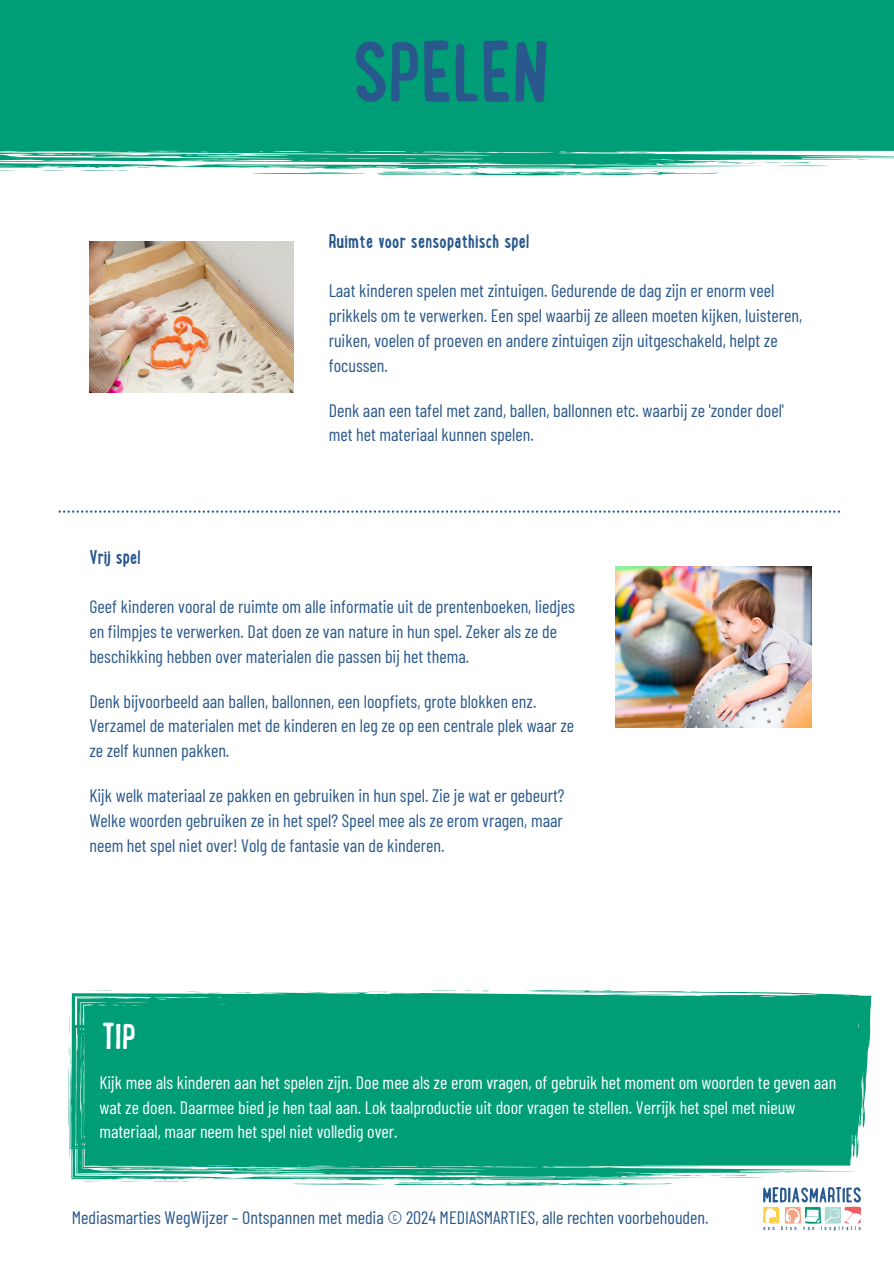
<style>
.page{position:relative;width:894px;height:1264px;background:#fff}
.page>*{position:absolute;margin:0;border:0;box-sizing:border-box;transform-origin:0 0}
.t1{font:700 90px "Lunch Box";color:#29588c}
.t2{font:700 38.25px "Lunch Box";color:#fff}
.t3{font:700 21px "Lunch Box";color:#29588c}
.t4{font:18px/24.8px "Barlow Condensed";color:#29588c}
.t5{font:18px/24.8px "Barlow Condensed";color:#fff}
</style>
<div class="page">
<svg style="left:71px;top:990px;width:800px;height:135px;background:#21aa88"></svg>
<svg style="left:305px;top:991px;width:25px;height:1px"></svg>
<svg style="left:681px;top:994px;width:15px;height:1px"></svg>
<svg style="left:86px;top:990px;width:27px;height:1px"></svg>
<svg style="left:185px;top:991px;width:37px;height:2px"></svg>
<svg style="left:236px;top:992px;width:16px;height:1px"></svg>
<svg style="left:428px;top:990px;width:43px;height:1px"></svg>
<svg style="left:368px;top:991px;width:20px;height:2px"></svg>
<svg style="left:602px;top:990px;width:71px;height:5px"></svg>
<div style="left:222px;top:1021px;width:642px;height:159px;background:#009e77"></div>
<svg style="left:304px;top:1023px;width:24px;height:1px"></svg>
<svg style="left:676px;top:1026px;width:16px;height:1px"></svg>
<svg style="left:783px;top:1171px;width:13px;height:1px"></svg>
<svg style="left:235px;top:1023px;width:16px;height:1px"></svg>
<svg style="left:426px;top:1021px;width:42px;height:2px"></svg>
<svg style="left:366px;top:1023px;width:20px;height:2px"></svg>
<svg style="left:598px;top:1021px;width:70px;height:5px"></svg>
<svg style="left:68px;top:1015px;width:154px;height:167px;background:#14a582"></svg>
<svg style="left:289px;top:1166px;width:474px;height:20px"></svg>
<div style="left:0;top:0;width:893px;height:168px;background:#009e77"></div>
<div style="left:0;top:30px;width:80px;height:132px;background:#009e77"></div>
<svg style="left:41px;top:170px;width:25px;height:1px"></svg>
<svg style="left:253px;top:168px;width:112px;height:6px"></svg>
<svg style="left:763px;top:162px;width:67px;height:4px"></svg>
<svg style="left:0;top:170px;width:18px;height:1px"></svg>
<svg style="left:854px;top:159px;width:16px;height:1px"></svg>
<svg style="left:82px;top:170px;width:46px;height:1px"></svg>
<svg style="left:371px;top:162px;width:386px;height:14px"></svg>
<svg style="left:587px;top:152px;width:68px;height:1px"></svg>
<svg style="left:137px;top:167px;width:14px;height:1px"></svg>
<img style="left:763px;top:1187px;width:96px;height:42px">
<img style="left:615px;top:566px;width:196px;height:161px">
<svg style="left:59px;top:510px;width:780px;height:2px"></svg>
<img style="left:89px;top:241px;width:204px;height:151px">
<p class="t1" style="left:352px;top:39px;width:198px">SPELEN</p>
<p class="t3" style="left:328px;top:233px;width:202px">Ruimte voor sensopathisch spel</p>
<p class="t4" style="left:328px;top:278px;width:475px">Laat kinderen spelen met zintuigen. Gedurende de dag zijn er enorm veel prikkels om te verwerken. Een spel waarbij ze alleen moeten kijken, luisteren, ruiken, voelen of proeven en andere zintuigen zijn uitgeschakeld, helpt ze focussen.</p>
<p class="t4" style="left:328px;top:397px;width:456px">Denk aan een tafel met zand, ballen, ballonnen etc. waarbij ze 'zonder doel' met het materiaal kunnen spelen.</p>
<p class="t3" style="left:89px;top:549px;width:53px">Vrij spel</p>
<p class="t4" style="left:89px;top:593px;width:486px">Geef kinderen vooral de ruimte om alle informatie uit de prentenboeken, liedjes en filmpjes te verwerken. Dat doen ze van nature in hun spel. Zeker als ze de beschikking hebben over materialen die passen bij het thema.</p>
<h3 class="t4" style="left:89px;top:688px;width:486px">Denk bijvoorbeeld aan ballen, ballonnen, een loopfiets, grote blokken enz.<br>Verzamel de materialen met de kinderen en leg ze op een centrale plek waar ze ze zelf kunnen pakken.</h3>
<p class="t4" style="left:89px;top:782px;width:476px;text-align:justify">Kijk welk materiaal ze pakken en gebruiken in hun spel. Zie je wat er gebeurt?<br>Welke woorden gebruiken ze in het spel? Speel mee als ze erom vragen, maar neem het spel niet over! Volg de fantasie van de kinderen.</p>
<h3 class="t2" style="left:102px;top:1022px;width:35px">TIP</h3>
<p class="t5" style="left:99px;top:1069px;width:738px">Kijk mee als kinderen aan het spelen zijn. Doe mee als ze erom vragen, of gebruik het moment om woorden te geven aan wat ze doen. Daarmee bied je hen taal aan. Lok taalproductie uit door vragen te stellen. Verrijk het spel met nieuw materiaal, maar neem het spel niet volledig over.</p>
<p class="t4" style="left:72px;top:1203px;width:638px">Mediasmarties WegWijzer – Ontspannen met media © 2024 MEDIASMARTIES, alle rechten voorbehouden.</p>
</div>
